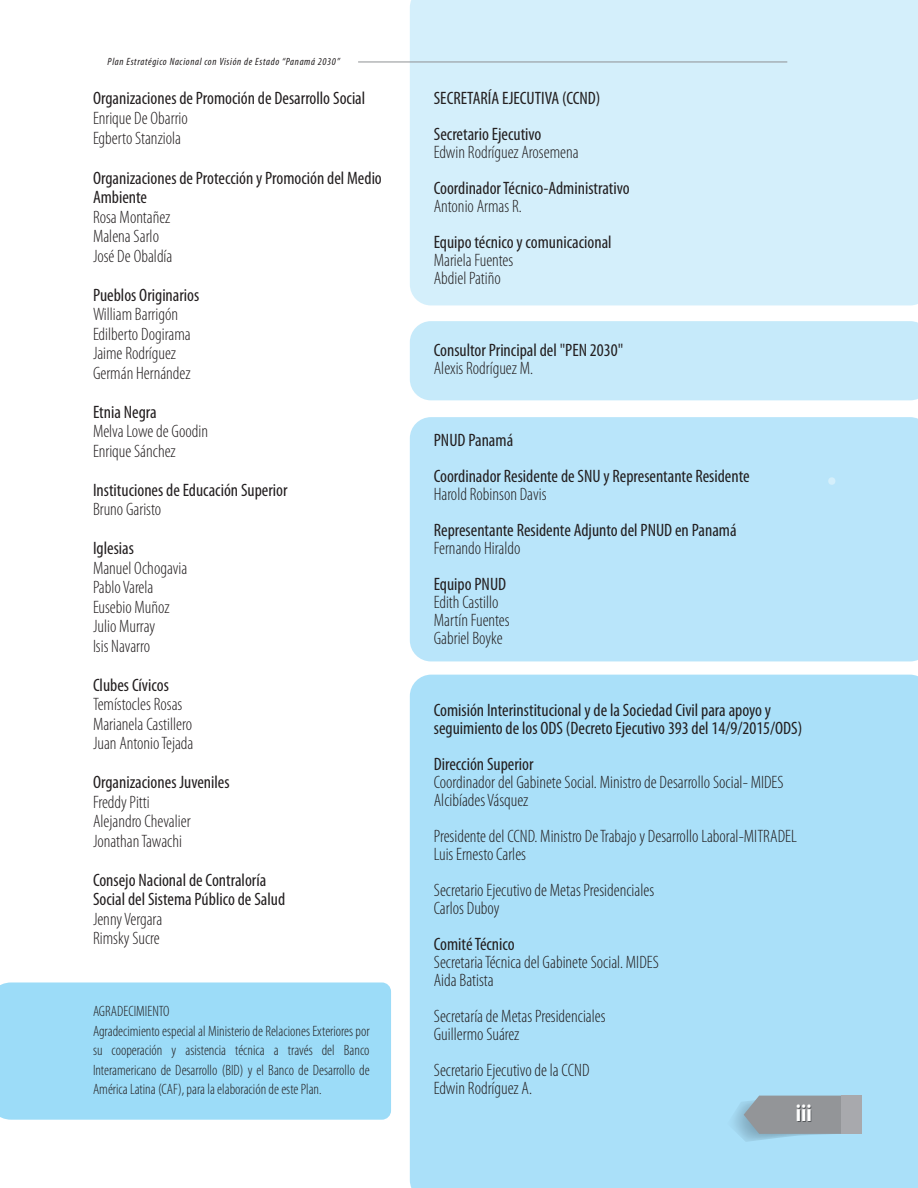
<style>
.page{position:relative;width:918px;height:1188px;background:#fff}
.page>*{position:absolute;margin:0;border:0;box-sizing:border-box;transform-origin:0 0}
.t1{font:700 condensed 24px "Myriad Pro";color:#fff}
.t2{font:300 condensed 18px/19.5px "Myriad Pro";color:#231f20}
.t3{font:condensed 18px/19.5px "Myriad Pro";color:#231f20}
.t4{font:300 condensed 15px/19.5px "Myriad Pro";color:#231f20}
.t5{font:italic condensed 10.5px "Myriad Pro";letter-spacing:.06em;color:#231f20}
.s1{font-weight:300}
.s2{font-weight:400}
</style>
<div class="page">
<div style="left:410px;top:675px;width:508px;height:513px;background:#aae0f9"></div>
<div style="left:410px;top:0;width:508px;height:305px;background:#d4effb"></div>
<div style="left:410px;top:417px;width:508px;height:244px;background:#b9e5fa"></div>
<div style="left:410px;top:321px;width:508px;height:79px;background:#c6eafa"></div>
<hr style="left:358px;top:62px;width:429px;height:1px;background:#8f9194">
<div style="left:0;top:982px;width:391px;height:138px;background:#9cdcf8"></div>
<svg style="left:727px;top:1095px;width:135px;height:47px"></svg>
<div style="left:841px;top:1096px;width:20px;height:38px;background:#a8a9ad"></div>
<svg style="left:827px;top:477px;width:10px;height:8px"></svg>
<p class="t5" style="left:108px;top:55px;width:234px">Plan Estratégico Nacional con Visión de Estado “Panamá 2030”</p>
<p class="t3" style="left:93px;top:88px;width:274px">Organizaciones de Promoción de Desarrollo Social<br><span class="s1">Enrique De Obarrio<br>Egberto Stanziola</span></p>
<p class="t3" style="left:93px;top:168px;width:290px">Organizaciones de Protección y Promoción del Medio<br>Ambiente<br><span class="s1">Rosa Montañez<br>Malena Sarlo<br>José De Obaldía</span></p>
<p class="t2" style="left:93px;top:285px;width:108px"><span class="s2">Pueblos Originarios<br></span>William Barrigón<br>Edilberto Dogirama<br>Jaime Rodríguez<br>Germán Hernández</p>
<p class="t2" style="left:93px;top:402px;width:117px"><span class="s2">Etnia Negra<br></span>Melva Lowe de Goodin<br>Enrique Sánchez</p>
<p class="t3" style="left:93px;top:480px;width:196px">Instituciones de Educación Superior<br><span class="s1">Bruno Garisto</span></p>
<p class="t2" style="left:93px;top:539px;width:96px"><span class="s2">Iglesias<br></span>Manuel Ochogavia<br>Pablo Varela<br>Eusebio Muñoz<br>Julio Murray<br>Isis Navarro</p>
<p class="t2" style="left:93px;top:675px;width:102px"><span class="s2">Clubes Cívicos<br></span>Temístocles Rosas<br>Marianela Castillero<br>Juan Antonio Tejada</p>
<p class="t2" style="left:93px;top:773px;width:138px"><span class="s2">Organizaciones Juveniles<br></span>Freddy Pitti<br>Alejandro Chevalier<br>Jonathan Tawachi</p>
<p class="t3" style="left:93px;top:870px;width:194px">Consejo Nacional de Contraloría<br>Social del Sistema Público de Salud<br><span class="s1">Jenny Vergara<br>Rimsky Sucre</span></p>
<p class="t4" style="left:93px;top:1001px;width:278px">AGRADECIMIENTO<br>Agradecimiento especial al Ministerio de Relaciones Exteriores por su cooperación y asistencia técnica a través del Banco Interamericano de Desarrollo (BID) y el Banco de Desarrollo de América Latina (CAF), para la elaboración de este Plan.</p>
<p class="t3" style="left:434px;top:80px;width:168px;line-height:36px">SECRETARÍA EJECUTIVA (CCND)<br>Secretario Ejecutivo</p>
<p class="t3" style="left:434px;top:134px;width:197px;line-height:36px"><span class="s1">Edwin Rodríguez Arosemena<br></span>Coordinador Técnico-Administrativo</p>
<p class="t3" style="left:434px;top:188px;width:179px;line-height:36px"><span class="s1">Antonio Armas R.<br></span>Equipo técnico y comunicacional</p>
<p class="t2" style="left:434px;top:251px;width:81px;line-height:18px">Mariela Fuentes<br>Abdiel Patiño</p>
<p class="t3" style="left:434px;top:341px;width:191px;line-height:18px">Consultor Principal del "PEN 2030"<br><span class="s1">Alexis Rodríguez M.</span></p>
<p class="t3" style="left:434px;top:422px;width:317px;line-height:36px">PNUD Panamá<br>Coordinador Residente de SNU y Representante Residente</p>
<p class="t3" style="left:434px;top:476px;width:304px;line-height:36px"><span class="s1">Harold Robinson Davis<br></span>Representante Residente Adjunto del PNUD en Panamá</p>
<p class="t2" style="left:434px;top:530px;width:88px;line-height:36px">Fernando Hiraldo<br><span class="s2">Equipo PNUD</span></p>
<p class="t2" style="left:434px;top:593px;width:77px;line-height:18px">Edith Castillo<br>Martín Fuentes<br>Gabriel Boyke</p>
<p class="t3" style="left:434px;top:701px;width:370px;line-height:18px">Comisión Interinstitucional y de la Sociedad Civil para apoyo y seguimiento de los ODS (Decreto Ejecutivo 393 del 14/9/2015/ODS)</p>
<p class="t2" style="left:434px;top:755px;width:351px;line-height:18px"><span class="s2">Dirección Superior<br></span>Coordinador del Gabinete Social. Ministro de Desarrollo Social- MIDES<br>Alcibíades Vásquez</p>
<p class="t2" style="left:434px;top:827px;width:365px;line-height:18px">Presidente del CCND. Ministro De Trabajo y Desarrollo Laboral-MITRADEL<br>Luis Ernesto Carles</p>
<p class="t2" style="left:434px;top:881px;width:222px;line-height:18px">Secretario Ejecutivo de Metas Presidenciales<br>Carlos Duboy</p>
<p class="t2" style="left:434px;top:935px;width:227px;line-height:18px"><span class="s2">Comité Técnico<br></span>Secretaria Técnica del Gabinete Social. MIDES<br>Aida Batista</p>
<p class="t2" style="left:434px;top:1007px;width:173px;line-height:18px">Secretaría de Metas Presidenciales<br>Guillermo Suárez</p>
<p class="t2" style="left:434px;top:1061px;width:157px;line-height:18px">Secretario Ejecutivo de la CCND<br>Edwin Rodríguez A.</p>
<p class="t1" style="left:796px;top:1098px;width:18px">iii</p>
</div>
